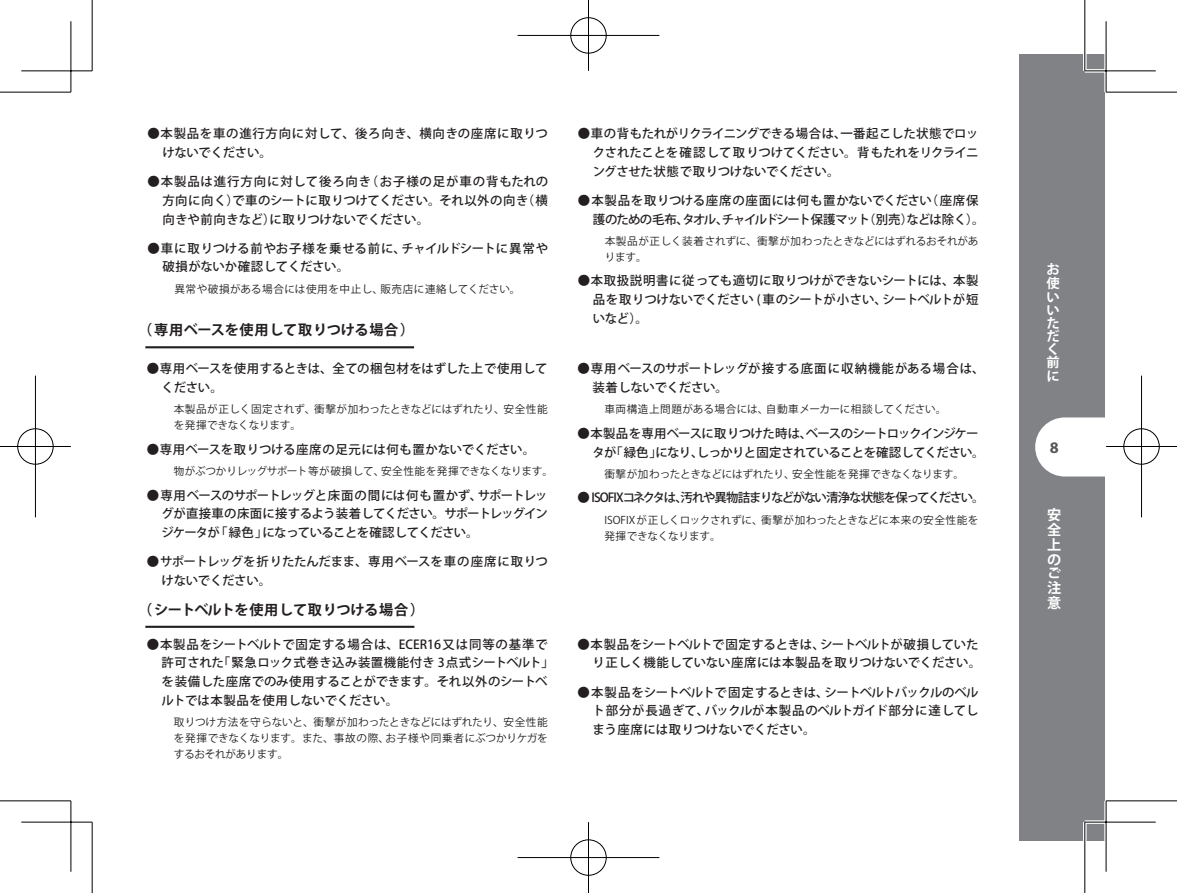
<style>
.page{position:relative;width:1177px;height:893px;background:#fff}
.page>*{position:absolute;margin:0;border:0;box-sizing:border-box;transform-origin:0 0}
.t1{font:700 16px "Myriad Pro";color:#57585a}
.警告タイトル_大{font:700 14.25px "Koz Go Pro";letter-spacing:-.025em;color:#231f20}
.警告タイトル_大-2{font:700 14.25px "Koz Go Pro";letter-spacing:.05em;color:#231f20}
.インデックス_下{font:700 14.25px/14.8px "Koz Go Pro";color:#fff;text-align:justify}
.t2{font:700 13.25px/13.5px "Koz Go Pro";color:#fff}
.PL_大_総合_警告{font:500 12.5px/18.5px "Koz Go Pro";letter-spacing:-.025em;color:#231f20;text-align:justify}
.PL_大_総合_警告-2{font:500 12.5px/18.5px "Koz Go Pro";letter-spacing:.04em;color:#231f20}
.PL_大_総合_警告-3{font:500 12.5px/18.5px "Koz Go Pro";letter-spacing:-.045em;color:#231f20}
.PL_大_総合_警告-4{font:500 12.5px/18.5px "Koz Go Pro";letter-spacing:-.055em;color:#231f20}
.PL_大_総合_警告-5{font:500 12.5px/18.5px "Koz Go Pro";letter-spacing:.06em;color:#231f20}
.PL_大_総合_警告-6{font:500 12.5px "Koz Go Pro";letter-spacing:-.075em;color:#231f20}
.PL_大_総合_警告-7{font:500 12.5px "Koz Go Pro";letter-spacing:.01em;color:#231f20}
.PL_小_総合{font:10.75px/16px "Koz Go Pro";letter-spacing:-.02em;color:#231f20}
.PL_小_総合-2{font:10.75px "Koz Go Pro";letter-spacing:.05em;color:#231f20}
.PL_小_総合-3{font:10.75px/16px "Koz Go Pro";color:#231f20}
.s1{font-weight:700}
</style>
<div class="page">
<div style="left:1019px;top:54px;width:85px;height:787px;background:#808285"></div>
<hr style="left:145px;top:346px;width:269px;height:2px;background:#231f20">
<hr style="left:145px;top:626px;width:269px;height:2px;background:#231f20">
<svg style="left:1035px;top:417px;width:70px;height:59px;background:#f2f2f2"></svg>
<svg style="left:0;top:91px;width:69px;height:1px"></svg>
<svg style="left:1107px;top:91px;width:69px;height:1px"></svg>
<svg style="left:0;top:801px;width:69px;height:1px"></svg>
<svg style="left:1107px;top:801px;width:69px;height:1px"></svg>
<svg style="left:91px;top:0;width:1px;height:69px"></svg>
<svg style="left:91px;top:824px;width:1px;height:69px"></svg>
<svg style="left:1083px;top:0;width:3px;height:71px"></svg>
<svg style="left:1083px;top:822px;width:3px;height:71px"></svg>
<svg style="left:21px;top:69px;width:71px;height:3px"></svg>
<svg style="left:1084px;top:69px;width:71px;height:4px"></svg>
<svg style="left:21px;top:821px;width:71px;height:3px"></svg>
<svg style="left:1084px;top:820px;width:71px;height:4px"></svg>
<svg style="left:69px;top:21px;width:4px;height:71px"></svg>
<svg style="left:69px;top:801px;width:4px;height:71px"></svg>
<hr style="left:1104px;top:21px;width:3px;height:71px;background:#fff">
<hr style="left:1104px;top:801px;width:3px;height:71px;background:#fff">
<hr style="left:0;top:92px;width:71px;height:1px;background:#000">
<hr style="left:1106px;top:92px;width:70px;height:1px;background:#000">
<hr style="left:0;top:800px;width:71px;height:1px;background:#000">
<hr style="left:1106px;top:800px;width:70px;height:1px;background:#000">
<hr style="left:92px;top:0;width:1px;height:71px;background:#000">
<hr style="left:92px;top:822px;width:1px;height:71px;background:#000">
<hr style="left:1084px;top:0;width:1px;height:71px;background:#000">
<hr style="left:1084px;top:822px;width:1px;height:71px;background:#000">
<hr style="left:21px;top:70px;width:71px;height:1px;background:#000">
<hr style="left:1084px;top:70px;width:71px;height:1px;background:#000">
<hr style="left:21px;top:822px;width:71px;height:1px;background:#000">
<hr style="left:1084px;top:822px;width:71px;height:1px;background:#000">
<hr style="left:70px;top:21px;width:1px;height:71px;background:#000">
<hr style="left:70px;top:801px;width:1px;height:71px;background:#000">
<hr style="left:1105px;top:21px;width:1px;height:71px;background:#000">
<hr style="left:1105px;top:801px;width:1px;height:71px;background:#000">
<div style="left:569px;top:16px;width:39px;height:39px;border:4px solid #fff;border-radius:50%"></div>
<hr style="left:517px;top:34px;width:142px;height:3px;background:#fff">
<hr style="left:586px;top:0;width:4px;height:71px;background:#fff">
<div style="left:570px;top:17px;width:36px;height:37px;border:1px solid #000;border-radius:50%"></div>
<hr style="left:517px;top:35px;width:142px;height:1px;background:#000">
<hr style="left:588px;top:0;width:1px;height:71px;background:#000">
<div style="left:569px;top:838px;width:39px;height:39px;border:4px solid #fff;border-radius:50%"></div>
<hr style="left:517px;top:856px;width:142px;height:3px;background:#fff">
<hr style="left:586px;top:822px;width:4px;height:71px;background:#fff">
<div style="left:570px;top:839px;width:36px;height:37px;border:1px solid #000;border-radius:50%"></div>
<hr style="left:517px;top:857px;width:142px;height:1px;background:#000">
<hr style="left:588px;top:822px;width:1px;height:71px;background:#000">
<div style="left:16px;top:427px;width:39px;height:39px;border:4px solid #fff;border-radius:50%"></div>
<hr style="left:0;top:445px;width:71px;height:3px;background:#fff">
<hr style="left:34px;top:376px;width:3px;height:141px;background:#fff">
<div style="left:17px;top:428px;width:37px;height:37px;border:1px solid #000;border-radius:50%"></div>
<hr style="left:0;top:446px;width:71px;height:1px;background:#000">
<hr style="left:35px;top:376px;width:1px;height:141px;background:#000">
<div style="left:1121px;top:427px;width:39px;height:39px;border:4px solid #fff;border-radius:50%"></div>
<hr style="left:1106px;top:445px;width:70px;height:3px;background:#fff">
<hr style="left:1139px;top:376px;width:4px;height:141px;background:#fff">
<div style="left:1123px;top:428px;width:36px;height:37px;border:1px solid #000;border-radius:50%"></div>
<hr style="left:1106px;top:446px;width:70px;height:1px;background:#000">
<hr style="left:1141px;top:376px;width:1px;height:141px;background:#000">
<p class="PL_大_総合_警告-5" style="left:162px;top:125px;width:387px;text-indent:-15px"><span class="s1">●</span>本製品を車の進行方向に対して、後ろ向き、横向きの座席に取りつけないでください。</p>
<p class="PL_大_総合_警告" style="left:162px;top:173px;width:387px;text-indent:-15px"><span class="s1">●</span>本製品は進行方向に対して後ろ向き（お子様の足が車の背もたれの方向に向く）で車のシートに取りつけてください。それ以外の向き（横向きや前向きなど）に取りつけないでください。</p>
<p class="PL_大_総合_警告" style="left:162px;top:240px;width:387px;text-indent:-15px"><span class="s1">●</span>車に取りつける前やお子様を乗せる前に、チャイルドシートに異常や破損がないか確認してください。</p>
<p class="PL_小_総合-2" style="left:174px;top:282px;width:348px">異常や破損がある場合には使用を中止し、販売店に連絡してください。</p>
<p class="警告タイトル_大-2" style="left:138px;top:320px;width:278px">（専用ベースを使用して取りつける場合）</p>
<p class="PL_大_総合_警告" style="left:162px;top:360px;width:387px;text-indent:-15px"><span class="s1">●</span>専用ベースを使用するときは、全ての梱包材をはずした上で使用してください。</p>
<p class="PL_小_総合" style="left:174px;top:402px;width:375px">本製品が正しく固定されず、衝撃が加わったときなどにはずれたり、安全性能を発揮できなくなります。</p>
<p class="PL_大_総合_警告-7" style="left:147px;top:441px;width:390px"><span class="s1">●</span>専用ベースを取りつける座席の足元には何も置かないでください。</p>
<p class="PL_小_総合" style="left:174px;top:463px;width:381px">物がぶつかりレッグサポート等が破損して、安全性能を発揮できなくなります。</p>
<p class="PL_大_総合_警告" style="left:162px;top:487px;width:387px;text-indent:-15px"><span class="s1">●</span>専用ベースのサポートレッグと床面の間には何も置かず、サポートレッグが直接車の床面に接するよう装着してください。サポートレッグインジケータが「緑色」になっていることを確認してください。</p>
<p class="PL_大_総合_警告" style="left:162px;top:553px;width:387px;text-indent:-15px"><span class="s1">●</span>サポートレッグを折りたたんだまま、専用ベースを車の座席に取りつけないでください。</p>
<p class="警告タイトル_大" style="left:138px;top:600px;width:287px">（シートベルトを使用して取りつける場合）</p>
<p class="PL_大_総合_警告-2" style="left:162px;top:635px;width:394px;text-indent:-15px"><span class="s1">●</span>本製品をシートベルトで固定する場合は、ECER16又は同等の基準で許可された「緊急ロック式巻き込み装置機能付き 3点式シートベルト」を装備した座席でのみ使用することができます。それ以外のシートベルトでは本製品を使用しないでください。</p>
<p class="PL_小_総合" style="left:174px;top:714px;width:375px;text-align:justify">取りつけ方法を守らないと、衝撃が加わったときなどにはずれたり、安全性能を発揮できなくなります。また、事故の際、お子様や同乗者にぶつかりケガをするおそれがあります。</p>
<p class="PL_大_総合_警告" style="left:592px;top:125px;width:387px;text-indent:-15px"><span class="s1">●</span>車の背もたれがリクライニングできる場合は、一番起こした状態でロックされたことを確認して取りつけてください。背もたれをリクライニングさせた状態で取りつけないでください。</p>
<p class="PL_大_総合_警告-3" style="left:592px;top:192px;width:393px;text-indent:-15px"><span class="s1">●</span>本製品を取りつける座席の座面には何も置かないでください（座席保護のための毛布、タオル、チャイルドシート保護マット（別売）などは除く）。</p>
<p class="PL_小_総合" style="left:604px;top:233px;width:375px">本製品が正しく装着されずに、衝撃が加わったときなどにはずれるおそれがあります。</p>
<p class="PL_大_総合_警告" style="left:592px;top:272px;width:387px;text-indent:-15px"><span class="s1">●</span>本取扱説明書に従っても適切に取りつけができないシートには、本製品を取りつけないでください ( 車のシートが小さい、シートベルトが短いなど）。</p>
<p class="PL_大_総合_警告" style="left:592px;top:360px;width:394px;text-indent:-15px"><span class="s1">●</span>専用ベースのサポートレッグが接する底面に収納機能がある場合は、装着しないでください。</p>
<p class="PL_小_総合-2" style="left:604px;top:402px;width:343px">車両構造上問題がある場合には、自動車メーカーに相談してください。</p>
<p class="PL_大_総合_警告-4" style="left:592px;top:425px;width:394px;text-indent:-15px"><span class="s1">●</span>本製品を専用ベースに取りつけた時は、ベースのシートロックインジケータが「緑色」になり、しっかりと固定されていることを確認してください。</p>
<p class="PL_小_総合" style="left:604px;top:466px;width:361px">衝撃が加わったときなどにはずれたり、安全性能を発揮できなくなります。</p>
<p class="PL_大_総合_警告-6" style="left:577px;top:490px;width:408px"><span class="s1">●</span> ISOFIXコネクタは、汚れや異物詰まりなどがない清浄な状態を保ってください。</p>
<p class="PL_小_総合-3" style="left:604px;top:512px;width:375px">ISOFIX が正しくロックされずに、衝撃が加わったときなどに本来の安全性能を発揮できなくなります。</p>
<p class="PL_大_総合_警告" style="left:577px;top:635px;width:405px;text-align:right"><span class="s1">●</span>本製品をシートベルトで固定するときは、シートベルトが破損していたり正しく機能していない座席には本製品を取りつけないでください。</p>
<p class="PL_大_総合_警告" style="left:592px;top:683px;width:387px;text-indent:-15px"><span class="s1">●</span>本製品をシートベルトで固定するときは、シートベルトバックルのベルト部分が長過ぎて、バックルが本製品のベルトガイド部分に達してしまう座席には取りつけないでください。</p>
<p class="t2" style="left:1046px;top:263px;width:15px">お使いいただく前に</p>
<p class="t1" style="left:1049px;top:437px;width:10px">8</p>
<p class="インデックス_下" style="left:1047px;top:508px;width:15px">安全上のご注意</p>
</div>
